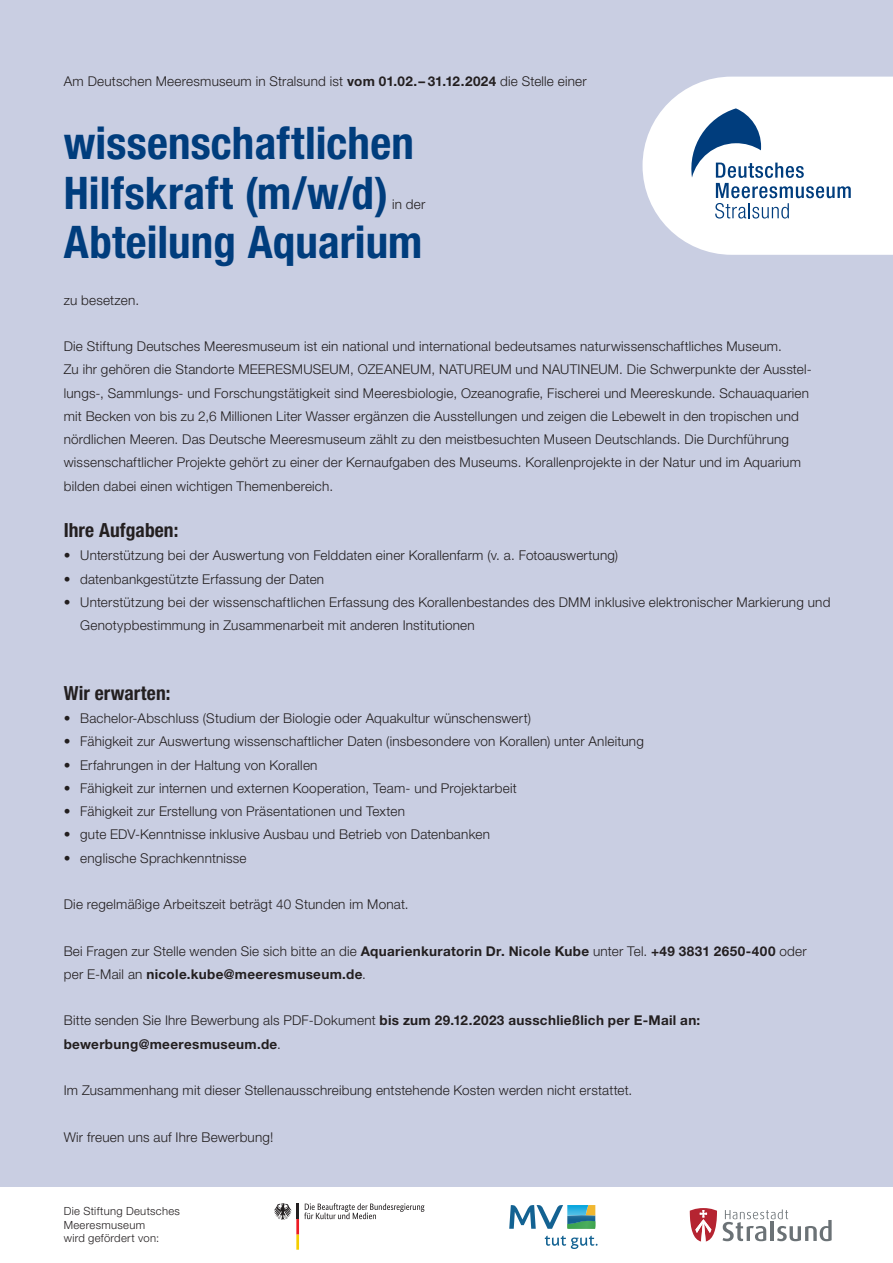
<style>
.page{position:relative;width:893px;height:1263px;background:#fff}
.page>*{position:absolute;margin:0;border:0;box-sizing:border-box;transform-origin:0 0}
.t1{font:700 condensed 45px/49.5px "Helvetica Neue LT Pro";letter-spacing:.005em;color:#003d7d}
.t2{font:700 condensed 19.5px "Helvetica Neue LT Pro";color:#231f20}
.t3{font:300 13.5px/23.2px "Helvetica Neue LT Pro";letter-spacing:.015em;color:#231f20}
.t4{font:700 13.5px/23.2px "Helvetica Neue LT Pro";letter-spacing:.025em;color:#231f20}
.t5{font:300 11.25px/13.5px "Helvetica Neue LT Pro";letter-spacing:.03em;color:#231f20}
.s1{font-weight:700}
.s2{font-weight:300}
</style>
<div class="page">
<div style="left:0;top:0;width:893px;height:1187px;background:#c9cee2"></div>
<svg style="left:274px;top:1203px;width:150px;height:47px"></svg>
<hr style="left:296px;top:1204px;width:3px;height:15px;background:#231f20">
<svg style="left:690px;top:1208px;width:141px;height:34px"></svg>
<svg style="left:545px;top:1236px;width:52px;height:13px"></svg>
<svg style="left:509px;top:1205px;width:87px;height:24px"></svg>
<svg style="left:642px;top:77px;width:251px;height:178px;background:#e6ebf2"></svg>
<p class="t3" style="left:64px;top:71px;width:524px">Am Deutschen Meeresmuseum in Stralsund ist <span class="s1">vom 01.02.– 31.12.2024</span> die Stelle einer</p>
<h1 class="t1" style="left:64px;top:124px;width:352px">wissenschaftlichen<br>Hilfskraft (m/w/d)</h1>
<p class="t3" style="left:392px;top:194px;width:35px">in der</p>
<h1 class="t1" style="left:64px;top:223px;width:360px">Abteilung Aquarium</h1>
<p class="t3" style="left:64px;top:290px;width:77px">zu besetzen.</p>
<p class="t3" style="left:64px;top:336px;width:749px">Die Stiftung Deutsches Meeresmuseum ist ein national und international bedeutsames naturwissenschaftliches Museum.<br>Zu ihr gehören die Standorte MEERESMUSEUM, OZEANEUM, NATUREUM und NAUTINEUM. Die Schwerpunkte der Ausstel&shy;lungs-, Sammlungs- und Forschungstätigkeit sind Meeresbiologie, Ozeanografie, Fischerei und Meereskunde. Schauaquarien mit Becken von bis zu 2,6 Millionen Liter Wasser ergänzen die Ausstellungen und zeigen die Lebewelt in den tropischen und nördlichen Meeren. Das Deutsche Meeresmuseum zählt zu den meistbesuchten Museen Deutschlands. Die Durchführung wissenschaftlicher Projekte gehört zu einer der Kernaufgaben des Museums. Korallenprojekte in der Natur und im Aquarium bilden dabei einen wichtigen Themenbereich.</p>
<h2 class="t2" style="left:64px;top:523px;width:116px">Ihre Aufgaben:</h2>
<p class="t3" style="left:64px;top:545px;width:556px">• Unterstützung bei der Auswertung von Felddaten einer Korallenfarm (v. a. Fotoauswertung)</p>
<p class="t3" style="left:64px;top:569px;width:262px">• datenbankgestützte Erfassung der Daten</p>
<p class="t3" style="left:80px;top:592px;width:752px;text-indent:-16px">• Unterstützung bei der wissenschaftlichen Erfassung des Korallenbestandes des DMM inklusive elektronischer Markierung und<br>Genotypbestimmung in Zusammenarbeit mit anderen Institutionen</p>
<h2 class="t2" style="left:64px;top:686px;width:108px">Wir erwarten:</h2>
<p class="t3" style="left:64px;top:708px;width:469px">• Bachelor-Abschluss (Studium der Biologie oder Aquakultur wünschenswert)</p>
<p class="t3" style="left:64px;top:731px;width:582px">• Fähigkeit zur Auswertung wissenschaftlicher Daten (insbesondere von Korallen) unter Anleitung</p>
<p class="t3" style="left:64px;top:755px;width:255px">• Erfahrungen in der Haltung von Korallen</p>
<p class="t3" style="left:64px;top:778px;width:454px">• Fähigkeit zur internen und externen Kooperation, Team- und Projektarbeit</p>
<p class="t3" style="left:64px;top:801px;width:343px">• Fähigkeit zur Erstellung von Präsentationen und Texten</p>
<p class="t3" style="left:64px;top:824px;width:428px">• gute EDV-Kenntnisse inklusive Ausbau und Betrieb von Datenbanken</p>
<p class="t3" style="left:64px;top:848px;width:184px">• englische Sprachkenntnisse</p>
<p class="t3" style="left:64px;top:894px;width:346px">Die regelmäßige Arbeitszeit beträgt 40 Stunden im Monat.</p>
<p class="t4" style="left:64px;top:941px;width:744px"><span class="s2">Bei Fragen zur Stelle wenden Sie sich bitte an die</span> Aquarienkuratorin Dr. Nicole Kube <span class="s2">unter Tel.</span> +49 3831 2650-400 <span class="s2">oder per E-Mail an</span> nicole.kube@meeresmuseum.de<span class="s2">.</span></p>
<p class="t4" style="left:64px;top:1010px;width:638px"><span class="s2">Bitte senden Sie Ihre Bewerbung als PDF-Dokument</span> bis zum 29.12.2023 ausschließlich per E-Mail an: bewerbung@meeresmuseum.de<span class="s2">.</span></p>
<p class="t3" style="left:64px;top:1080px;width:570px">Im Zusammenhang mit dieser Stellenausschreibung entstehende Kosten werden nicht erstattet.</p>
<p class="t3" style="left:64px;top:1127px;width:211px">Wir freuen uns auf Ihre Bewerbung!</p>
<p class="t5" style="left:64px;top:1206px;width:118px">Die Stiftung Deutsches<br>Meeresmuseum<br>wird gefördert von:</p>
</div>
